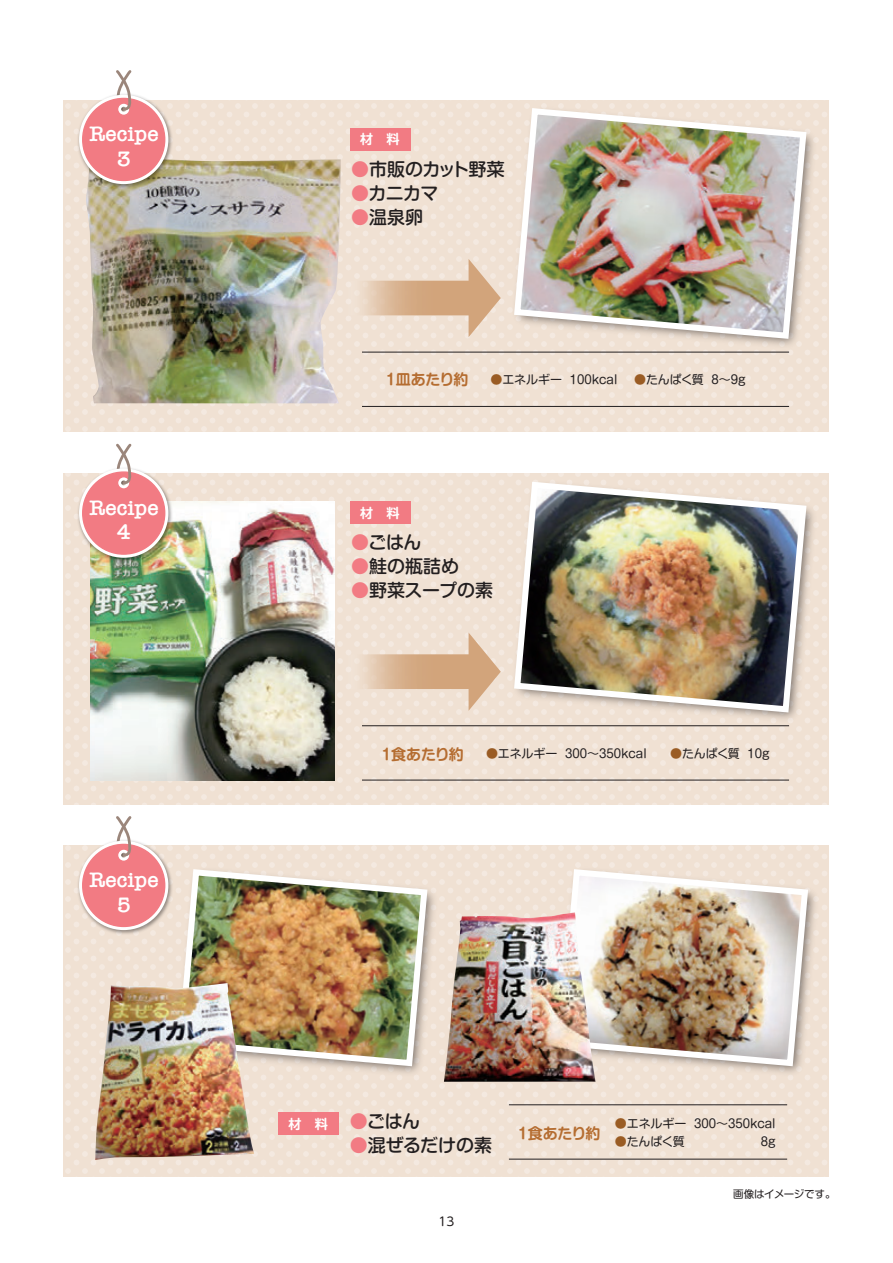
<style>
.page{position:relative;width:893px;height:1263px;background:#fff}
.page>*{position:absolute;margin:0;border:0;box-sizing:border-box;transform-origin:0 0}
.t1{font:600 21.6px/24.3px "American Typewriter";color:#fff;text-align:center}
.t2{font:500 18px "Shin M Go Pr 6 N";letter-spacing:-.015em;color:#231f20}
.t3{font:700 15px "Shin M Go Pr 6 N De";letter-spacing:-.01em;color:#b56d31}
.t4{font:700 13.2px "Shin M Go Pr 6 N De";color:#fff}
.t5{font:12px/18px "Shin M Go Pr 6 N";color:#231f20;text-align:right}
.t6{font:12px "UD Shin M Go Pr 6 N";color:#231f20}
.t7{font:10.5px "Shin M Go Pr 6 N";letter-spacing:-.03em;color:#231f20}
.s1{color:#f27b83}
.s2{color:#9a5c24}
</style>
<div class="page">
<div style="left:64px;top:473px;width:765px;height:332px;background:linear-gradient(to right,#f1e3d6,#eee0d3)"></div>
<div style="left:64px;top:845px;width:765px;height:332px;background:linear-gradient(to right,#f1e3d5,#efe1d4)"></div>
<div style="left:64px;top:100px;width:765px;height:331px;background:linear-gradient(to right,#f1e2d5,#f1e2d5)"></div>
<img style="left:86px;top:152px;width:255px;height:251px">
<img style="left:90px;top:502px;width:244px;height:278px">
<svg style="left:346px;top:632px;width:155px;height:79px;background:#e6cdb6"></svg>
<img style="left:508px;top:473px;width:321px;height:265px">
<img style="left:511px;top:478px;width:299px;height:238px">
<hr style="left:362px;top:725px;width:427px;height:1px;background:#231f20">
<hr style="left:362px;top:780px;width:427px;height:1px;background:#231f20">
<div style="left:350px;top:502px;width:61px;height:22px;background:#f27b83"></div>
<div style="left:279px;top:1112px;width:60px;height:23px;background:#f27b83"></div>
<img style="left:76px;top:473px;width:99px;height:91px">
<svg style="left:79px;top:443px;width:89px;height:115px"></svg>
<svg style="left:346px;top:259px;width:147px;height:78px;background:#e5ccb5"></svg>
<img style="left:493px;top:100px;width:336px;height:263px">
<img style="left:511px;top:105px;width:299px;height:237px">
<hr style="left:509px;top:1104px;width:278px;height:1px;background:#231f20">
<hr style="left:509px;top:1159px;width:278px;height:1px;background:#231f20">
<hr style="left:362px;top:352px;width:427px;height:1px;background:#231f20">
<hr style="left:362px;top:406px;width:427px;height:1px;background:#231f20">
<div style="left:350px;top:128px;width:61px;height:22px;background:#f27b83"></div>
<img style="left:76px;top:100px;width:99px;height:90px">
<svg style="left:79px;top:70px;width:89px;height:114px"></svg>
<img style="left:159px;top:856px;width:295px;height:237px">
<img style="left:175px;top:866px;width:256px;height:203px">
<img style="left:552px;top:859px;width:277px;height:237px">
<img style="left:555px;top:866px;width:256px;height:203px">
<img style="left:76px;top:845px;width:99px;height:91px">
<svg style="left:79px;top:816px;width:89px;height:114px"></svg>
<img style="left:95px;top:983px;width:159px;height:177px">
<img style="left:444px;top:912px;width:152px;height:170px">
<h1 class="t1" style="left:89px;top:122px;width:71px">Recipe</h1>
<p class="t4" style="left:360px;top:128px;width:41px">材　料</p>
<h1 class="t1" style="left:117px;top:146px;width:15px">3</h1>
<h2 class="t2" style="left:351px;top:154px;width:155px"><span class="s1">●</span>市販のカット野菜</h2>
<h2 class="t2" style="left:351px;top:178px;width:89px"><span class="s1">●</span>カニカマ</h2>
<h2 class="t2" style="left:351px;top:202px;width:73px"><span class="s1">●</span>温泉卵</h2>
<h1 class="t1" style="left:89px;top:495px;width:71px">Recipe<br>4</h1>
<h1 class="t1" style="left:89px;top:868px;width:71px">Recipe<br>5</h1>
<p class="t3" style="left:386px;top:367px;width:84px">1皿あたり約</p>
<p class="t5" style="left:491px;top:370px;width:128px"><span class="s2">●</span>エネルギー 100kcal</p>
<p class="t5" style="left:634px;top:370px;width:113px"><span class="s2">●</span>たんぱく質 8～9g</p>
<p class="t4" style="left:360px;top:502px;width:41px">材　料</p>
<h2 class="t2" style="left:351px;top:528px;width:72px"><span class="s1">●</span>ごはん</h2>
<h2 class="t2" style="left:351px;top:552px;width:109px"><span class="s1">●</span>鮭の瓶詰め</h2>
<h2 class="t2" style="left:351px;top:576px;width:143px"><span class="s1">●</span>野菜スープの素</h2>
<p class="t3" style="left:382px;top:741px;width:84px">1食あたり約</p>
<p class="t5" style="left:486px;top:744px;width:162px"><span class="s2">●</span>エネルギー 300～350kcal</p>
<p class="t5" style="left:670px;top:744px;width:71px"><span class="s2">●</span>たんぱく質</p>
<p class="t5" style="left:747px;top:744px;width:24px">10g</p>
<p class="t4" style="left:288px;top:1112px;width:41px">材　料</p>
<h2 class="t2" style="left:350px;top:1107px;width:72px"><span class="s1">●</span>ごはん</h2>
<h2 class="t2" style="left:350px;top:1131px;width:144px"><span class="s1">●</span>混ぜるだけの素</h2>
<p class="t6" style="left:438px;top:1212px;width:17px">13</p>
<p class="t5" style="left:615px;top:1114px;width:73px"><span class="s2">●</span>エネルギー</p>
<p class="t5" style="left:615px;top:1132px;width:71px"><span class="s2">●</span>たんぱく質</p>
<p class="t3" style="left:518px;top:1120px;width:84px">1食あたり約</p>
<p class="t5" style="left:694px;top:1114px;width:83px">300～350kcal<br>8g</p>
<p class="t7" style="left:733px;top:1185px;width:104px">画像はイメージです。</p>
</div>
